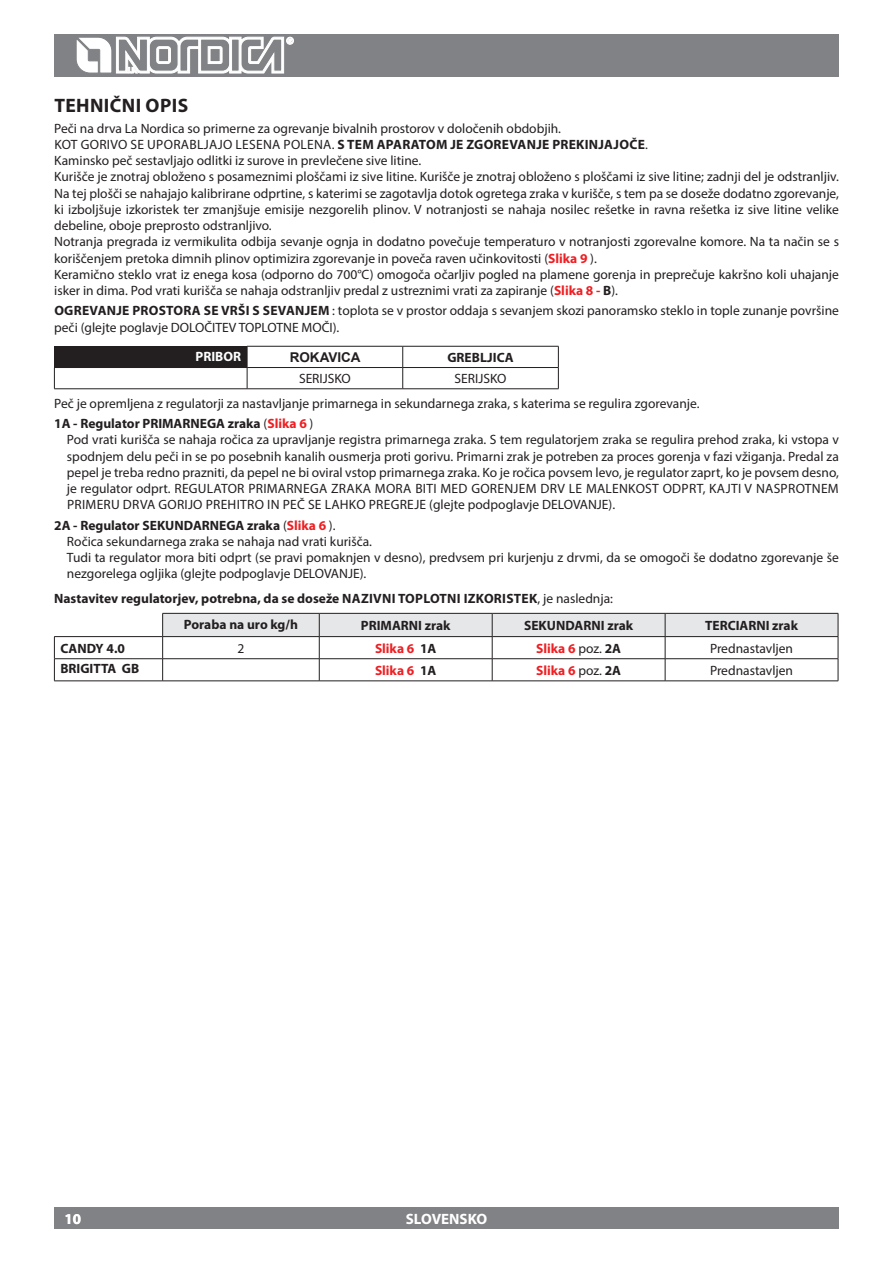
<style>
.page{position:relative;width:893px;height:1263px;background:#fff}
.page>*{position:absolute;margin:0;border:0;box-sizing:border-box;transform-origin:0 0}
.t1{font:700 19.5px "Myriad Pro";letter-spacing:.02em;color:#231f20}
.t2{font:700 15px "Myriad Pro";color:#fff}
.t3{font:13.5px/16.2px "Myriad Pro";color:#231f20}
.t4{font:700 13.5px "Myriad Pro";color:#231f20}
.t5{font:700 13.5px "Myriad Pro";color:#ee1f23}
.t6{font:13.5px "Myriad Pro";letter-spacing:.02em;color:#231f20}
.t7{font:700 13.5px "Arial";color:#231f20}
.t8{font:700 13.5px "Myriad Pro";color:#fff}
.s1{font-weight:400}
.s2{font-weight:700;color:#ee1f23}
.s3{font-weight:700}
.s4{color:#231f20}
.s5{font-weight:400;color:#231f20}
</style>
<div class="page">
<div style="left:54px;top:34px;width:785px;height:43px;background:#808285"></div>
<div style="left:54px;top:1208px;width:785px;height:21px;background:#808285"></div>
<div style="left:286px;top:37px;width:8px;height:7px;border:1px solid #fff;border-radius:50%"></div>
<svg style="left:76px;top:37px;width:217px;height:37px"></svg>
<div style="left:54px;top:346px;width:193px;height:21px;background:#231f20"></div>
<hr style="left:247px;top:346px;width:156px;height:1px;background:#231f20">
<hr style="left:403px;top:346px;width:156px;height:1px;background:#231f20">
<hr style="left:54px;top:367px;width:193px;height:1px;background:#231f20">
<svg style="left:54px;top:368px;width:1px;height:20px"></svg>
<hr style="left:247px;top:367px;width:156px;height:1px;background:#231f20">
<svg style="left:247px;top:346px;width:1px;height:42px"></svg>
<hr style="left:403px;top:367px;width:156px;height:1px;background:#231f20">
<svg style="left:402px;top:346px;width:1px;height:42px"></svg>
<svg style="left:558px;top:346px;width:1px;height:42px"></svg>
<hr style="left:54px;top:388px;width:193px;height:1px;background:#231f20">
<hr style="left:247px;top:388px;width:156px;height:1px;background:#231f20">
<hr style="left:403px;top:388px;width:156px;height:1px;background:#231f20">
<hr style="left:54px;top:636px;width:109px;height:1px;background:#231f20">
<svg style="left:54px;top:637px;width:1px;height:44px"></svg>
<svg style="left:162px;top:613px;width:677px;height:68px"></svg>
<hr style="left:54px;top:658px;width:109px;height:1px;background:#231f20">
<hr style="left:163px;top:658px;width:156px;height:1px;background:#231f20">
<hr style="left:319px;top:636px;width:173px;height:1px;background:#231f20">
<hr style="left:492px;top:636px;width:173px;height:1px;background:#231f20">
<hr style="left:665px;top:658px;width:173px;height:1px;background:#231f20">
<hr style="left:54px;top:681px;width:109px;height:1px;background:#231f20">
<hr style="left:163px;top:681px;width:156px;height:1px;background:#231f20">
<hr style="left:319px;top:658px;width:173px;height:1px;background:#231f20">
<hr style="left:319px;top:681px;width:173px;height:1px;background:#231f20">
<hr style="left:492px;top:658px;width:173px;height:1px;background:#231f20">
<hr style="left:492px;top:681px;width:173px;height:1px;background:#231f20">
<hr style="left:665px;top:681px;width:173px;height:1px;background:#231f20">
<h1 class="t1" style="left:54px;top:93px;width:135px">TEHNIČNI OPIS</h1>
<p class="t3" style="left:54px;top:120px;width:508px">Peči na drva La Nordica so primerne za ogrevanje bivalnih prostorov v določenih obdobjih.<br>Kot gorivo</p>
<p class="t3" style="left:131px;top:136px;width:26px">se upora</p>
<p class="t6" style="left:189px;top:136px;width:76px">bljajo lesena</p>
<p class="t3" style="left:284px;top:136px;width:9px">polena</p>
<p class="t4" style="left:332px;top:136px;width:55px"><span class="s1">.</span> S te m aparato</p>
<p class="t4" style="left:436px;top:136px;width:48px">m je zgorevan</p>
<p class="t4" style="left:536px;top:136px;width:25px">je prekin</p>
<p class="t4" style="left:598px;top:136px;width:31px">jajoče</p>
<p class="t3" style="left:645px;top:136px;width:4px">.</p>
<p class="t3" style="left:54px;top:152px;width:786px">Kaminsko peč sestavljajo odlitki iz surove in prevlečene sive litine.<br>Kurišče je znotraj obloženo s posameznimi ploščami iz sive litine. Kurišče je znotraj obloženo s ploščami iz sive litine; zadnji del je odstranljiv.<br>Na tej plošči se nahajajo kalibrirane odprtine, s katerimi se zagotavlja dotok ogretega zraka v kurišče, s tem pa se doseže dodatno zgorevanje, ki izboljšuje izkoristek ter zmanjšuje emisije nezgorelih plinov. V notranjosti se nahaja nosilec rešetke in ravna rešetka iz sive litine velike debeline, oboje preprosto odstranljivo.<br>Notranja pregrada iz vermikulita odbija sevanje ognja in dodatno povečuje temperaturo v notranjosti zgorevalne komore. Na ta način se s koriščenjem pretoka dimnih plinov optimizira zgorevanje in poveča raven učinkovitosti (<span class="s2">Slika 9</span> ).<br>Keramično steklo vrat iz enega kosa (odporno do 700°C) omogoča očarljiv pogled na plamene gorenja in preprečuje kakršno koli uhajanje isker in dima. Pod vrati kurišča se nahaja odstranljiv predal z ustreznimi vrati za zapiranje (<span class="s2">Slika 8 -</span> <span class="s3">B</span>).</p>
<p class="t4" style="left:54px;top:302px;width:20px">Ogrevan</p>
<p class="t4" style="left:116px;top:302px;width:26px">je prostora</p>
<p class="t4" style="left:204px;top:302px;width:69px">se vršissevan</p>
<p class="t3" style="left:54px;top:302px;width:786px;text-indent:251px"><span class="s3">jem</span> : toplota se v prostor oddaja s sevanjem skozi panoramsko steklo in tople zunanje površine peči (glejte poglavje DOLOČITEV TOPLOTNE MOČI).</p>
<p class="t8" style="left:196px;top:347px;width:47px">PRIBOR</p>
<p class="t7" style="left:290px;top:348px;width:72px">ROKAVICA</p>
<p class="t4" style="left:447px;top:349px;width:68px">GREBLJICA</p>
<p class="t3" style="left:299px;top:370px;width:53px">SERIJSKO</p>
<p class="t3" style="left:54px;top:366px;width:647px;line-height:24.5px;text-indent:400px">SERIJSKO<br>Peč je opremljena z regulatorji za nastavljanje primarnega in sekundarnega zraka, s katerima se regulira zgorevanje.</p>
<p class="t3" style="left:67px;top:415px;width:773px;text-indent:-13px"><span class="s3">1A - Regulator PRIMARNEGA zraka</span> (<span class="s2">Slika 6</span> )<br>Pod vrati kurišča se nahaja ročica za upravljanje registra primarnega zraka. S tem regulatorjem zraka se regulira prehod zraka, ki vstopa v spodnjem delu peči in se po posebnih kanalih ousmerja proti gorivu. Primarni zrak je potreben za proces gorenja v fazi vžiganja. Predal za pepel je treba redno prazniti, da pepel ne bi oviral vstop primarnega zraka. Ko je ročica povsem levo, je regulator zaprt, ko je povsem desno, je regulator odprt. Regulator</p>
<p class="t3" style="left:248px;top:480px;width:9px">primarne</p>
<p class="t3" style="left:310px;top:480px;width:30px">ga zraka</p>
<p class="t3" style="left:375px;top:480px;width:10px">mora</p>
<p class="t3" style="left:415px;top:480px;width:35px">biti med</p>
<p class="t3" style="left:471px;top:480px;width:18px">goren</p>
<p class="t3" style="left:514px;top:480px;width:36px">jem drv</p>
<p class="t3" style="left:569px;top:480px;width:27px">le malenko</p>
<p class="t3" style="left:645px;top:480px;width:27px">st odprt</p>
<p class="t3" style="left:703px;top:480px;width:87px">, kajti vnasprotnem</p>
<p class="t3" style="left:67px;top:496px;width:9px">primeru</p>
<p class="t3" style="left:123px;top:496px;width:9px">drva</p>
<p class="t3" style="left:158px;top:496px;width:56px">gorijo prehitro</p>
<p class="t3" style="left:267px;top:496px;width:24px">in peč</p>
<p class="t3" style="left:308px;top:496px;width:26px">se lahko</p>
<p class="t3" style="left:369px;top:496px;width:248px">pregreje (glejte podpoglavje DELOVANJE).</p>
<p class="t3" style="left:67px;top:517px;width:773px;text-indent:-13px"><span class="s3">2A - Regulator SEKUNDARNEGA zraka</span> (<span class="s2">Slika 6</span> ).<br>Ročica sekundarnega zraka se nahaja nad vrati kurišča.<br>Tudi ta regulator mora biti odprt (se pravi pomaknjen v desno), predvsem pri kurjenju z drvmi, da se omogoči še dodatno zgorevanje še nezgorelega ogljika (glejte podpoglavje DELOVANJE).</p>
<p class="t4" style="left:54px;top:589px;width:323px">Nastavitev regulatorjev, potrebna, da se doseže nazivni</p>
<p class="t4" style="left:398px;top:589px;width:9px">toplotni</p>
<p class="t4" style="left:464px;top:589px;width:21px">izkoristek</p>
<p class="t3" style="left:537px;top:590px;width:77px">, je naslednja:</p>
<p class="t4" style="left:184px;top:616px;width:115px">Poraba na uro kg/h</p>
<p class="t4" style="left:361px;top:617px;width:91px">PRIMARNI zrak</p>
<p class="t4" style="left:524px;top:617px;width:110px">SEKUNDARNI zrak</p>
<p class="t4" style="left:705px;top:617px;width:94px">TERCIARNI zrak</p>
<p class="t4" style="left:60px;top:639px;width:66px">CANDY 4.0</p>
<p class="t3" style="left:237px;top:640px;width:8px">2</p>
<p class="t5" style="left:375px;top:639px;width:63px">Slika 6 <span class="s4">1A</span></p>
<p class="t5" style="left:536px;top:639px;width:87px">Slika 6 <span class="s5">poz.</span> <span class="s4">2A</span></p>
<p class="t3" style="left:710px;top:640px;width:85px">Prednastavljen</p>
<p class="t4" style="left:60px;top:660px;width:80px">BRIGITTA GB</p>
<p class="t5" style="left:375px;top:661px;width:63px">Slika 6 <span class="s4">1A</span></p>
<p class="t5" style="left:536px;top:661px;width:87px">Slika 6 <span class="s5">poz.</span> <span class="s4">2A</span></p>
<p class="t3" style="left:710px;top:662px;width:85px">Prednastavljen</p>
<p class="t2" style="left:65px;top:1209px;width:18px">10</p>
<p class="t2" style="left:406px;top:1209px;width:83px">SLOVENSKO</p>
</div>
